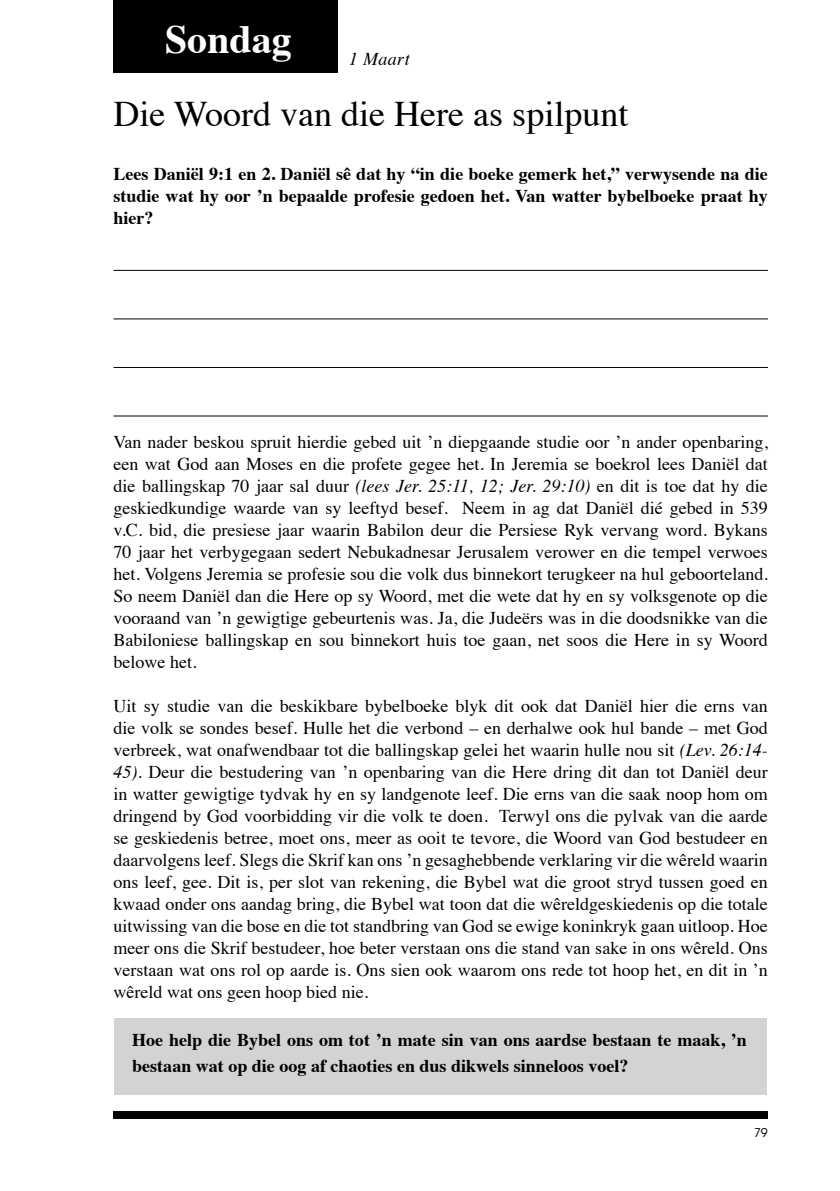
<style>
.page{position:relative;width:840px;height:1191px;background:#fff}
.page>*{position:absolute;margin:0;border:0;box-sizing:border-box;transform-origin:0 0}
.t1{font:700 40px "Times";color:#fff}
.t2{font:36px "Times";color:#000}
.t3{font:18px/22px "Times";color:#000;text-align:justify}
.t4{font:700 18px/22px "Times";color:#000;text-align:justify}
.t5{font:italic 18px "Times";letter-spacing:.02em;color:#000}
.t6{font:12px "ITC Avant Garde Std";color:#000}
.s1{font-style:italic}
</style>
<div class="page">
<div style="left:113px;top:1111px;width:654px;height:8px;background:#000"></div>
<div style="left:113px;top:0;width:225px;height:72px;background:#000"></div>
<hr style="left:113px;top:270px;width:654px;height:1px;background:#000">
<hr style="left:113px;top:415px;width:654px;height:1px;background:#000">
<hr style="left:113px;top:367px;width:654px;height:1px;background:#000">
<hr style="left:113px;top:318px;width:654px;height:1px;background:#000">
<div style="left:114px;top:1018px;width:652px;height:76px;background:#d1d3d4"></div>
<h1 class="t1" style="left:165px;top:1px;width:128px">Sondag</h1>
<p class="t5" style="left:349px;top:43px;width:62px">1 Maart</p>
<h2 class="t2" style="left:113px;top:80px;width:516px">Die Woord van die Here as spilpunt</h2>
<p class="t4" style="left:113px;top:161px;width:655px">Lees Daniël 9:1 en 2. Daniël sê dat hy “in die boeke gemerk het,” verwysende na die studie wat hy oor ’n bepaalde profesie gedoen het. Van watter bybelboeke praat hy hier?</p>
<p class="t3" style="left:113px;top:429px;width:655px">Van nader beskou spruit hierdie gebed uit ’n diepgaande studie oor ’n ander openbaring, een wat God aan Moses en die profete gegee het. In Jeremia se boekrol lees Daniël dat die ballingskap 70 jaar sal duur <span class="s1">(lees Jer. 25:11, 12; Jer. 29:10)</span> en dit is toe dat hy die geskiedkundige waarde van sy leeftyd besef. Neem in ag dat Daniël dié gebed in 539 v.C. bid, die presiese jaar waarin Babilon deur die Persiese Ryk vervang word. Bykans 70 jaar het verbygegaan sedert Nebukadnesar Jerusalem verower en die tempel verwoes het. Volgens Jeremia se profesie sou die volk dus binnekort terugkeer na hul geboorteland.<br>So neem Daniël dan die Here op sy Woord, met die wete dat hy en sy volksgenote op die vooraand van ’n gewigtige gebeurtenis was. Ja, die Judeërs was in die doodsnikke van die Babiloniese ballingskap en sou binnekort huis toe gaan, net soos die Here in sy Woord belowe het.</p>
<p class="t3" style="left:113px;top:693px;width:655px">Uit sy studie van die beskikbare bybelboeke blyk dit ook dat Daniël hier die erns van die volk se sondes besef. Hulle het die verbond – en derhalwe ook hul bande – met God verbreek, wat onafwendbaar tot die ballingskap gelei het waarin hulle nou sit <span class="s1">(Lev. 26:14- 45).</span> Deur die bestudering van ’n openbaring van die Here dring dit dan tot Daniël deur in watter gewigtige tydvak hy en sy landgenote leef. Die erns van die saak noop hom om dringend by God voorbidding vir die volk te doen. Terwyl ons die pylvak van die aarde se geskiedenis betree, moet ons, meer as ooit te tevore, die Woord van God bestudeer en daarvolgens leef. Slegs die Skrif kan ons ’n gesaghebbende verklaring vir die wêreld waarin ons leef, gee. Dit is, per slot van rekening, die Bybel wat die groot stryd tussen goed en kwaad onder ons aandag bring, die Bybel wat toon dat die wêreldgeskiedenis op die totale uitwissing van die bose en die tot standbring van God se ewige koninkryk gaan uitloop. Hoe meer ons die Skrif bestudeer, hoe beter verstaan ons die stand van sake in ons wêreld. Ons verstaan wat ons rol op aarde is. Ons sien ook waarom ons rede tot hoop het, en dit in ’n wêreld wat ons geen hoop bied nie.</p>
<p class="t4" style="left:132px;top:1025px;width:615px;line-height:26px">Hoe help die Bybel ons om tot ’n mate sin van ons aardse bestaan te maak, ’n bestaan wat op die oog af chaoties en dus dikwels sinneloos voel?</p>
<p class="t6" style="left:753px;top:1125px;width:15px">79</p>
</div>
